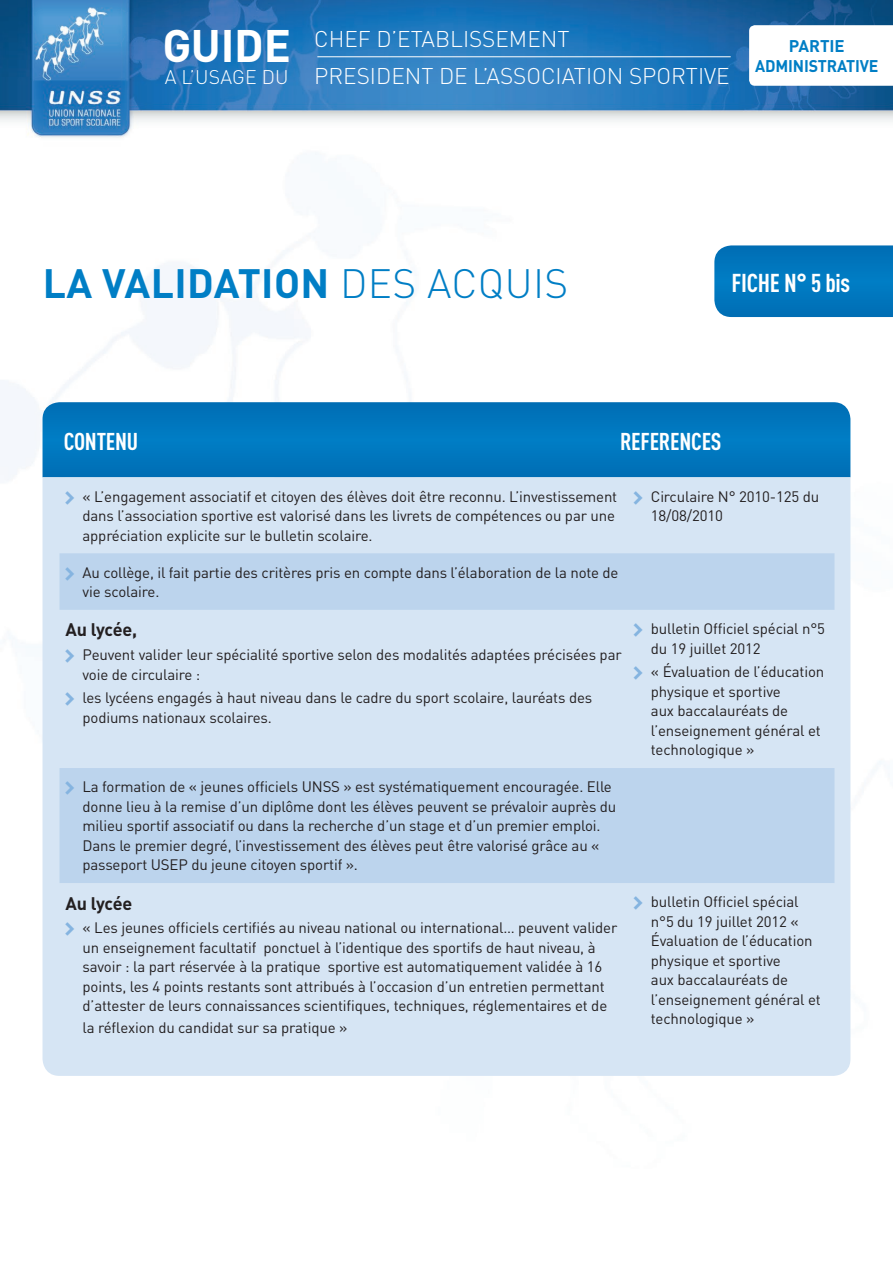
<style>
.page{position:relative;width:893px;height:1263px;background:#fff}
.page>*{position:absolute;margin:0;border:0;box-sizing:border-box;transform-origin:0 0}
.t1{font:700 45px "DIN Pro";letter-spacing:-.005em;color:#fff}
.t2{font:700 40.5px "DIN Pro";letter-spacing:.01em;color:#007ec5}
.t3{font:300 40.5px "DIN Pro";letter-spacing:.01em;color:#007ec5}
.t4{font:700 25.5px "DIN Cond";letter-spacing:-.01em;color:#fff}
.t5{font:700 24px "DIN Cond";letter-spacing:-.01em;color:#fff}
.t6{font:300 22.5px/37px "DIN Pro";color:#fff}
.t7{font:300 19.5px "DIN Pro";letter-spacing:.01em;color:#fff}
.t8{font:700 18px "DIN Pro";letter-spacing:-.025em;color:#231f20}
.t9{font:700 16.8px/19.8px "DIN Pro";letter-spacing:-.01em;color:#007ec5}
.t10{font:700 16.8px "DIN Pro";letter-spacing:-.01em;color:#007ec5;scale:.95 1}
.t11{font:15px/19.5px "DIN Pro";letter-spacing:-.01em;color:#231f20}
.s1{font-weight:300}
</style>
<div class="page">
<img style="left:0;top:0;width:893px;height:1062px">
<hr style="left:317px;top:56px;width:414px;height:1px;background:#fff">
<svg style="left:749px;top:25px;width:144px;height:61px"></svg>
<div style="left:43px;top:402px;width:807px;height:75px;background:#0075bc"></div>
<div style="left:43px;top:477px;width:807px;height:599px;background:#d6e5f4"></div>
<svg style="left:60px;top:553px;width:774px;height:330px;background:#c8dcf0"></svg>
<svg style="left:714px;top:245px;width:179px;height:72px;background:#0477bd"></svg>
<svg style="left:66px;top:491px;width:8px;height:13px"></svg>
<svg style="left:634px;top:491px;width:9px;height:13px"></svg>
<svg style="left:66px;top:567px;width:8px;height:13px"></svg>
<svg style="left:66px;top:649px;width:8px;height:14px"></svg>
<svg style="left:66px;top:692px;width:8px;height:14px"></svg>
<svg style="left:634px;top:623px;width:9px;height:14px"></svg>
<svg style="left:634px;top:666px;width:9px;height:14px"></svg>
<svg style="left:66px;top:781px;width:8px;height:14px"></svg>
<svg style="left:66px;top:922px;width:8px;height:14px"></svg>
<svg style="left:634px;top:896px;width:9px;height:14px"></svg>
<h1 class="t1" style="left:162px;top:15px;width:130px">GUIDE</h1>
<h3 class="t7" style="left:165px;top:64px;width:125px">A L’USAGE DU</h3>
<h3 class="t6" style="left:314px;top:19px;width:417px">CHEF D’ETABLISSEMENT<br>PRESIDENT DE L’ASSOCIATION SPORTIVE</h3>
<p class="t9" style="left:755px;top:35px;width:82px;text-indent:34px">partie<br>ADMINISTRAT</p>
<p class="t10" style="left:855px;top:54px;width:26px">IVE</p>
<h2 class="t2" style="left:43px;top:256px;width:322px">La VALIDATION <span class="s1">des</span></h2>
<h3 class="t4" style="left:731px;top:267px;width:120px">FICHE N° 5 bis</h3>
<h2 class="t3" style="left:427px;top:256px;width:143px">ACQUIS</h2>
<h3 class="t5" style="left:64px;top:427px;width:76px">CONTENU</h3>
<h3 class="t5" style="left:620px;top:427px;width:103px">REFERENCES</h3>
<p class="t11" style="left:83px;top:486px;width:536px">« L’engagement associatif et citoyen des élèves doit être reconnu. L’investissement dans l’association sportive est valorisé dans les livrets de compétences ou par une appréciation explicite sur le bulletin scolaire.</p>
<p class="t11" style="left:651px;top:486px;width:170px">Circulaire N° 2010-125 du<br>18/08/2010</p>
<p class="t11" style="left:83px;top:562px;width:538px">Au collège, il fait partie des critères pris en compte dans l’élaboration de la note de vie scolaire.</p>
<p class="t8" style="left:66px;top:617px;width:73px">Au lycée,</p>
<p class="t11" style="left:83px;top:644px;width:541px">Peuvent valider leur spécialité sportive selon des modalités adaptées précisées par voie de circulaire :</p>
<p class="t11" style="left:83px;top:687px;width:511px">les lycéens engagés à haut niveau dans le cadre du sport scolaire, lauréats des podiums nationaux scolaires.</p>
<p class="t11" style="left:651px;top:618px;width:176px">bulletin Officiel spécial n°5 du 19 juillet 2012</p>
<p class="t11" style="left:651px;top:661px;width:175px">« Évaluation de l’éducation physique et sportive<br>aux baccalauréats de l’enseignement général et technologique »</p>
<p class="t11" style="left:83px;top:776px;width:535px">La formation de « jeunes officiels UNSS » est systématiquement encouragée. Elle donne lieu à la remise d’un diplôme dont les élèves peuvent se prévaloir auprès du milieu sportif associatif ou dans la recherche d’un stage et d’un premier emploi.<br>Dans le premier degré, l’investissement des élèves peut être valorisé grâce au « passeport USEP du jeune citoyen sportif ».</p>
<p class="t8" style="left:66px;top:891px;width:68px">Au lycée</p>
<p class="t11" style="left:83px;top:917px;width:536px">« Les jeunes officiels certifiés au niveau national ou international… peuvent valider un enseignement facultatif ponctuel à l’identique des sportifs de haut niveau, à savoir : la part réservée à la pratique sportive est automatiquement validée à 16 points, les 4 points restants sont attribués à l’occasion d’un entretien permettant d’attester de leurs connaissances scientifiques, techniques, réglementaires et de</p>
<p class="t11" style="left:83px;top:1017px;width:266px">la réflexion du candidat sur sa pratique »</p>
<p class="t11" style="left:651px;top:891px;width:171px">bulletin Officiel spécial n°5 du 19 juillet 2012 «<br>Évaluation de l’éducation physique et sportive<br>aux baccalauréats de l’enseignement général et technologique »</p>
</div>
